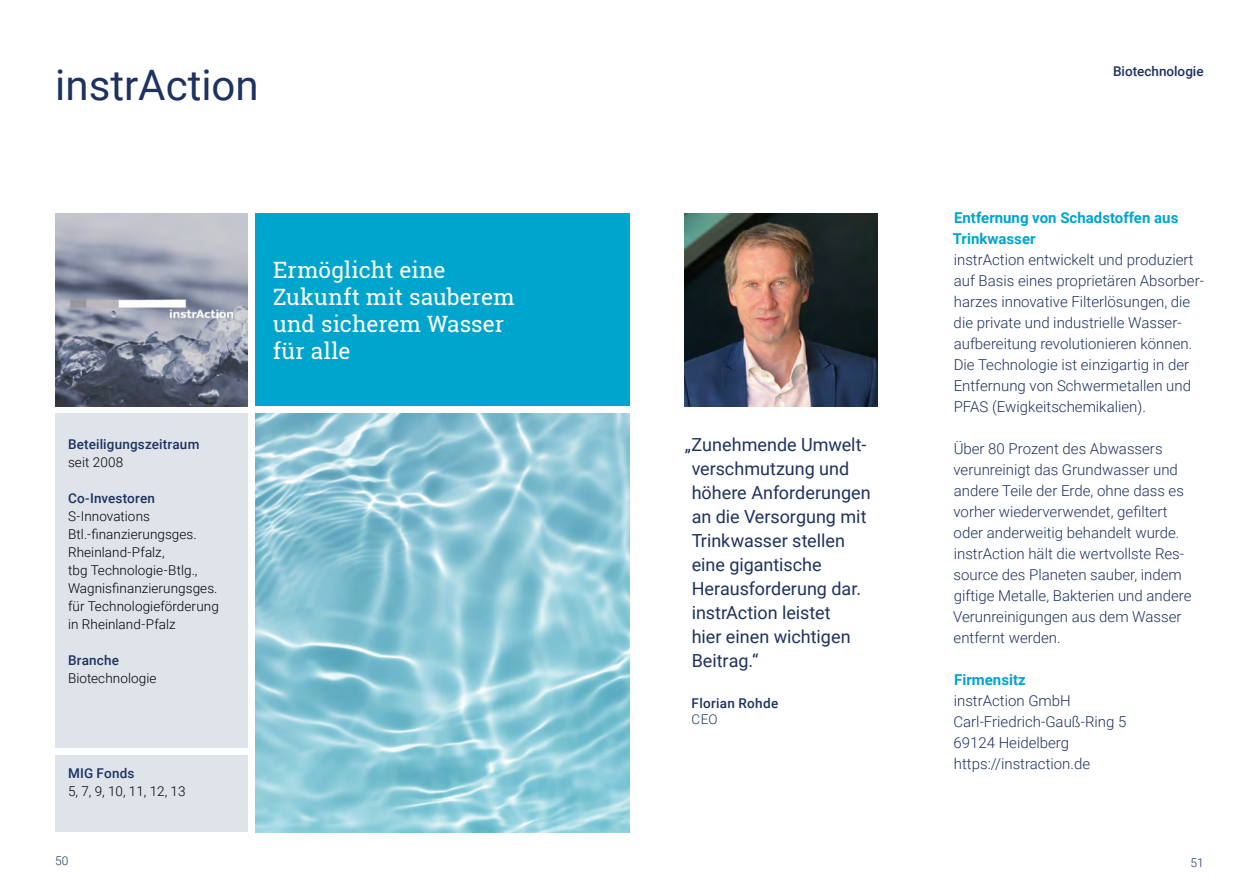
<style>
.page{position:relative;width:1259px;height:893px;background:#fff}
.page>*{position:absolute;margin:0;border:0;box-sizing:border-box;transform-origin:0 0}
.t1{font:42px "Roboto";color:#1e3260}
.t2{font:22.5px/27px "Roboto Slab";color:#fff}
.t3{font:18px/24px "Roboto";color:#1e3260}
.t4{font:300 15px/21px "Roboto";color:#1e3260}
.t5{font:700 15px/21px "Roboto";color:#00a5ce}
.t6{font:300 13.5px/18px "Roboto";letter-spacing:.005em;color:#000}
.t7{font:500 13.5px "Roboto";letter-spacing:.015em;color:#1e3260}
.t8{font:300 13.5px "Roboto";color:#1e3260}
.t9{font:300 12px "Roboto";color:#1e3260}
</style>
<div class="page">
<div style="left:255px;top:214px;width:374px;height:192px;background:#00a5ce"></div>
<img style="left:55px;top:214px;width:193px;height:192px">
<div style="left:55px;top:755px;width:193px;height:77px;background:#dfe4ea"></div>
<div style="left:55px;top:414px;width:193px;height:334px;background:#dfe4ea"></div>
<img style="left:685px;top:214px;width:192px;height:192px">
<img style="left:255px;top:414px;width:374px;height:418px">
<h1 class="t1" style="left:55px;top:55px;width:205px">instrAction</h1>
<p class="t7" style="left:68px;top:435px;width:133px">Beteiligungszeitraum</p>
<p class="t6" style="left:68px;top:453px;width:57px">seit 2008</p>
<p class="t7" style="left:68px;top:489px;width:89px">Co-Investoren</p>
<p class="t6" style="left:68px;top:507px;width:152px">S-Innovations<br>Btl.-finanzierungsges.<br>Rheinland-Pfalz,<br>tbg Technologie-Btlg.,<br>Wagnisfinanzierungsges. für Technologieförderung in Rheinland-Pfalz</p>
<p class="t7" style="left:68px;top:651px;width:53px">Branche</p>
<p class="t6" style="left:68px;top:669px;width:90px">Biotechnologie</p>
<p class="t7" style="left:68px;top:764px;width:68px">MIG Fonds</p>
<p class="t6" style="left:68px;top:782px;width:119px">5, 7, 9, 10, 11, 12, 13</p>
<h2 class="t2" style="left:273px;top:256px;width:243px">Ermöglicht eine<br>Zukunft mit sauberem und sicherem Wasser für alle</h2>
<p class="t3" style="left:691px;top:432px;width:180px;text-indent:-7px">„Zunehmende Umwelt&shy;verschmutzung und höhere Anforderungen an die Versorgung mit<br>Trinkwasser stellen eine gigantische<br>Herausforderung dar. instrAction leistet<br>hier einen wichtigen<br>Beitrag.“</p>
<p class="t7" style="left:691px;top:693px;width:88px">Florian Rohde</p>
<p class="t8" style="left:691px;top:710px;width:28px">CEO</p>
<p class="t7" style="left:1113px;top:62px;width:92px">Biotechnologie</p>
<p class="t5" style="left:953px;top:207px;width:227px">Entfernung von Schadstoffen aus<br>Trinkwasser</p>
<p class="t4" style="left:953px;top:249px;width:252px">instrAction entwickelt und produziert auf Basis eines proprietären Absorber&shy;harzes innovative Filterlösungen, die die private und industrielle Wasser&shy;aufbereitung revolutionieren können.<br>Die Technologie ist einzigartig in der Entfernung von Schwermetallen und PFAS (Ewigkeitschemikalien).</p>
<p class="t4" style="left:953px;top:438px;width:240px">Über 80 Prozent des Abwassers verunreinigt das Grundwasser und andere Teile der Erde, ohne dass es vorher wiederverwendet, gefiltert oder anderweitig behandelt wurde. instrAction hält die wertvollste Res&shy;source des Planeten sauber, indem giftige Metalle, Bakterien und andere Verunreinigungen aus dem Wasser entfernt werden.</p>
<p class="t5" style="left:954px;top:669px;width:73px">Firmensitz</p>
<p class="t4" style="left:953px;top:690px;width:174px">instrAction GmbH<br>Carl-Friedrich-Gauß-Ring 5<br>69124 Heidelberg https://instraction.de</p>
<p class="t9" style="left:55px;top:853px;width:15px">50</p>
<p class="t9" style="left:1190px;top:854px;width:15px">51</p>
</div>
